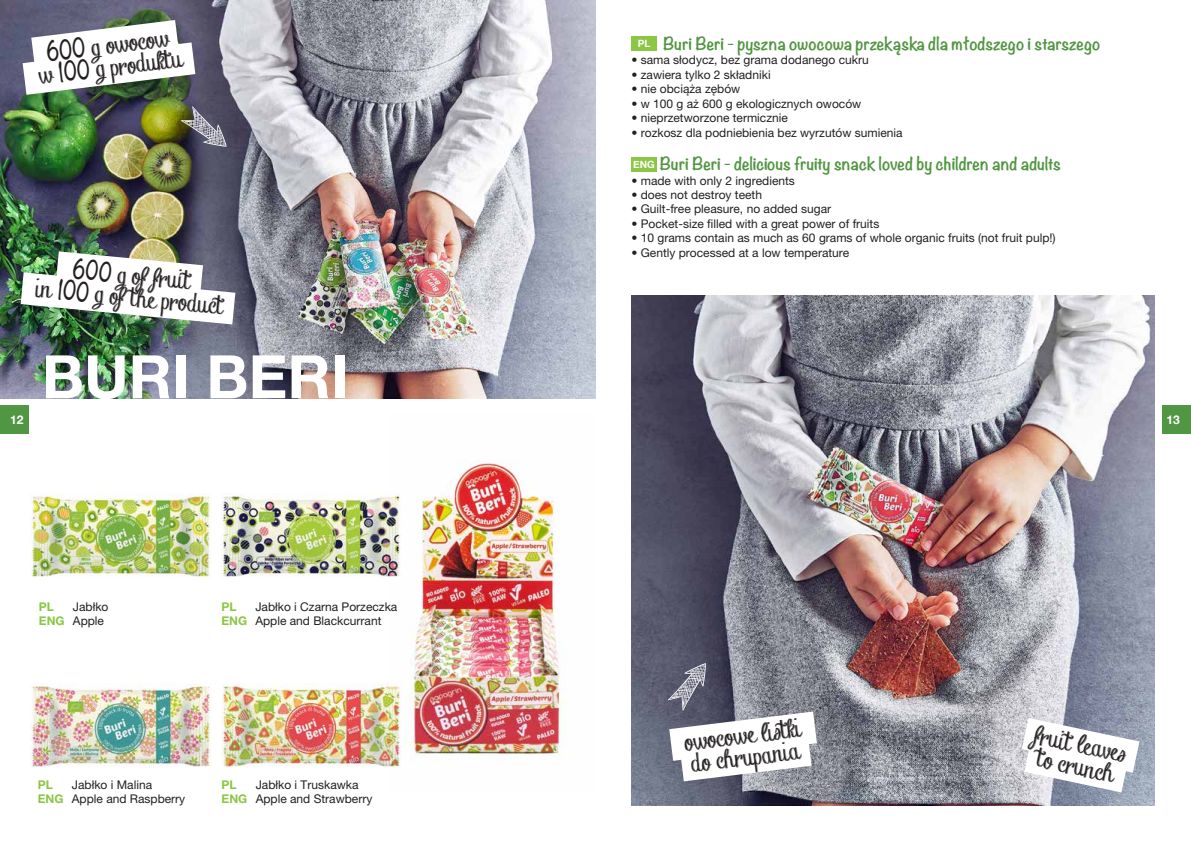
<style>
.page{position:relative;width:1191px;height:842px;background:#fff}
.page>*{position:absolute;margin:0;border:0;box-sizing:border-box;transform-origin:0 0}
.t1{font:700 60px "Helvetica Neue";color:#fff}
.t2{font:23.9px/22px "Chalk hand lettering shaded demo";color:#231f20;text-align:center}
.t3{font:700 16px "Noteworthy";color:#519642}
.t4{font:12px/14.4px "Helvetica Neue LT Pro";color:#231f20}
.t5{font:700 12px "Helvetica Neue LT Pro";color:#8bc644}
.t6{font:700 12px "Helvetica Neue";color:#fff}
.t7{font:700 10px "Helvetica Neue";color:#fff}
.s1{font-family:"Noteworthy";font-weight:700}
.s2{font-weight:700;color:#8bc644}
</style>
<div class="page">
<img style="left:410px;top:461px;width:156px;height:300px">
<img style="left:0;top:0;width:595px;height:398px">
<img style="left:631px;top:296px;width:524px;height:510px">
<div style="left:0;top:405px;width:28px;height:29px;background:#519642"></div>
<div style="left:1162px;top:405px;width:29px;height:29px;background:#519642"></div>
<svg style="left:181px;top:106px;width:46px;height:41px;background:#69686f"></svg>
<svg style="left:23px;top:20px;width:172px;height:75px"></svg>
<svg style="left:668px;top:663px;width:149px;height:118px"></svg>
<svg style="left:1022px;top:718px;width:117px;height:74px"></svg>
<div style="left:631px;top:36px;width:25px;height:15px;background:#8bc644"></div>
<div style="left:631px;top:157px;width:25px;height:14px;background:#8bc644"></div>
<img style="left:31px;top:493px;width:180px;height:84px">
<img style="left:31px;top:683px;width:180px;height:84px">
<img style="left:221px;top:493px;width:180px;height:84px">
<img style="left:221px;top:683px;width:180px;height:84px">
<img style="left:21px;top:251px;width:214px;height:73px">
<h2 class="t2" style="left:35px;top:44px;width:146px;rotate:-7deg"><span class="s1">600</span> g owocow<br>w <span class="s1">100</span> g produktu</h2>
<h2 class="t2" style="left:119px;top:264px;width:75px;rotate:5deg">g of fruit</h2>
<h2 class="t2" style="left:96px;top:284px;width:130px;rotate:5deg">g of the product</h2>
<h1 class="t1" style="left:42px;top:330px;width:308px">BURI BERI</h1>
<h3 class="t3" style="left:663px;top:29px;width:439px">Buri Beri - pyszna owocowa przekąska dla młodszego i starszego</h3>
<p class="t4" style="left:631px;top:53px;width:239px">• sama słodycz, bez grama dodanego cukru</p>
<p class="t4" style="left:631px;top:67px;width:141px">• zawiera tylko 2 składniki</p>
<p class="t4" style="left:631px;top:82px;width:110px">• nie obciąża zębów</p>
<p class="t4" style="left:631px;top:96px;width:231px">• w 100 g aż 600 g ekologicznych owoców</p>
<p class="t4" style="left:631px;top:110px;width:158px">• nieprzetworzone termicznie</p>
<p class="t4" style="left:631px;top:125px;width:273px">• rozkosz dla podniebienia bez wyrzutów sumienia</p>
<h3 class="t3" style="left:660px;top:149px;width:402px">Buri Beri - delicious fruity snack loved by children and adults</h3>
<p class="t4" style="left:631px;top:173px;width:165px">• made with only 2 ingredients</p>
<p class="t4" style="left:631px;top:187px;width:132px">• does not destroy teeth</p>
<p class="t4" style="left:631px;top:202px;width:201px">• Guilt-free pleasure, no added sugar</p>
<p class="t4" style="left:631px;top:216px;width:249px">• Pocket-size filled with a great power of fruits</p>
<p class="t4" style="left:631px;top:230px;width:426px">• 10 grams contain as much as 60 grams of whole organic fruits (not fruit pulp!)</p>
<p class="t4" style="left:631px;top:245px;width:219px">• Gently processed at a low temperature</p>
<p class="t7" style="left:638px;top:36px;width:14px">PL</p>
<p class="t7" style="left:633px;top:156px;width:23px">ENG</p>
<p class="t6" style="left:10px;top:410px;width:15px">12</p>
<p class="t6" style="left:1166px;top:410px;width:15px">13</p>
<p class="t5" style="left:39px;top:599px;width:17px">PL</p>
<p class="t4" style="left:39px;top:599px;width:71px;text-indent:34px">Jabłko<br><span class="s2">ENG</span> Apple</p>
<p class="t4" style="left:221px;top:599px;width:177px;text-indent:34px">Jabłko i Czarna Porzeczka<br><span class="s2">ENG</span> Apple and Blackcurrant</p>
<p class="t5" style="left:221px;top:599px;width:17px">PL</p>
<p class="t5" style="left:38px;top:777px;width:17px">PL</p>
<p class="t4" style="left:38px;top:777px;width:149px;text-align:center">Jabłko i Malina<br><span class="s2">ENG</span> Apple and Raspberry</p>
<p class="t5" style="left:222px;top:777px;width:17px">PL</p>
<p class="t4" style="left:222px;top:777px;width:152px;text-indent:34px">Jabłko i Truskawka<br><span class="s2">ENG</span> Apple and Strawberry</p>
<h2 class="t2" style="left:683px;top:733px;width:119px;text-align:left;rotate:-7deg">owocowe listki do chrupania</h2>
<h2 class="t2" style="left:1037px;top:725px;width:95px;rotate:12deg">fruit leaves to crunch</h2>
</div>
